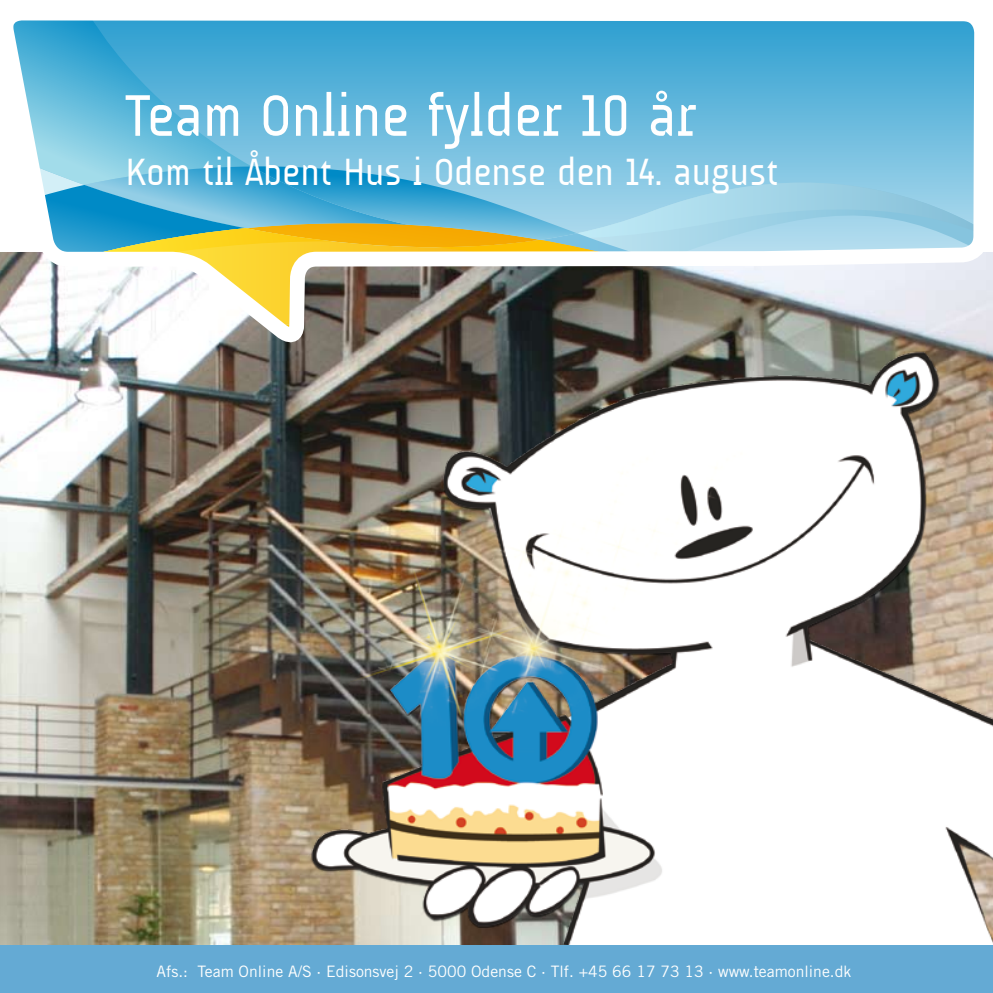
<style>
.page{position:relative;width:993px;height:993px;background:#fff}
.page>*{position:absolute;margin:0;border:0;box-sizing:border-box;transform-origin:0 0}
.t1{font:59.5px "A Udimat";color:#fff}
.t2{font:38.5px "A Udimat";color:#fff}
.t3{font:15.75px "Trade Gothic LT Std";color:#fff}
</style>
<div class="page">
<img style="left:0;top:252px;width:25px;height:693px">
<svg style="left:3px;top:20px;width:972px;height:379px;background:#66b9db"></svg>
<img style="left:25px;top:218px;width:967px;height:727px">
<div style="left:0;top:945px;width:992px;height:47px;background:#64aad4"></div>
<h1 class="t1" style="left:126px;top:82px;width:572px">Team Online fylder 10 år</h1>
<h2 class="t2" style="left:126px;top:150px;width:653px">Kom til Åbent Hus i Odense den 14. august</h2>
<p class="t3" style="left:156px;top:961px;width:696px">Afs.: Team Online A/S ∙ Edisonsvej 2 ∙ 5000 Odense C ∙ Tlf. +45 66 17 73 13 ∙ www.teamonline.dk</p>
</div>
